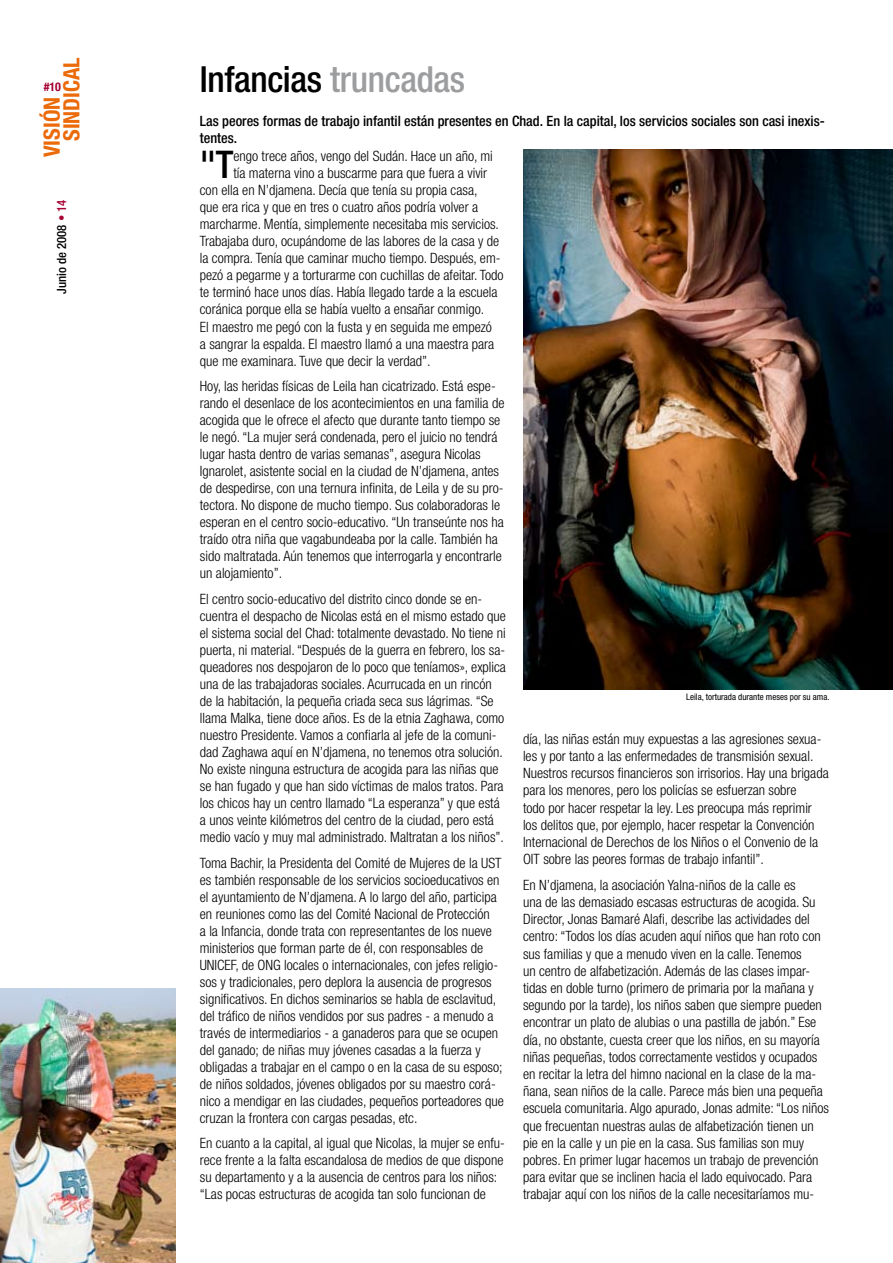
<style>
.page{position:relative;width:893px;height:1263px;background:#fff}
.page>*{position:absolute;margin:0;border:0;box-sizing:border-box;transform-origin:0 0}
.t1{font:500 condensed 38.25px "Helvetica Neue";color:#000}
.t2{font:500 condensed 36px "Helvetica Neue";letter-spacing:-.01em;color:#000}
.t3{font:700 condensed 22.5px/19.5px "Helvetica Neue";color:#eb6a0a}
.t4{font:300 condensed 14.25px/17px "Helvetica Neue";color:#000}
.t5{font:500 condensed 14.25px/17.1px "Helvetica Neue";color:#000}
.t6{font:500 condensed 12.75px "Helvetica Neue";color:#000}
.t7{font:700 condensed 12px "Helvetica Neue";color:#a50133}
.t8{font:condensed 9px "Helvetica Neue";color:#000}
.s1{color:#a50133}
.s2{color:#9c9d9f}
</style>
<div class="page">
<img style="left:523px;top:150px;width:370px;height:540px">
<img style="left:0;top:988px;width:175px;height:275px">
<h3 class="t3" style="left:42px;top:141px;width:85px;text-indent:-16px;rotate:-90deg">VISIÓN<br>SINDICAL</h3>
<p class="t7" style="left:44px;top:79px;width:19px">#10</p>
<p class="t6" style="left:54px;top:294px;width:96px;rotate:-90deg">Junio de 2008 <span class="s1">• 14</span></p>
<h2 class="t2" style="left:200px;top:58px;width:267px">Infancias <span class="s2">truncadas</span></h2>
<p class="t5" style="left:200px;top:112px;width:626px">Las peores formas de trabajo infantil están presentes en Chad. En la capital, los servicios sociales son casi inexis&shy;tentes.</p>
<h1 class="t1" style="left:200px;top:142px;width:35px">"T</h1>
<p class="t4" style="left:233px;top:147px;width:261px">engo trece años, vengo del Sudán. Hace un año, mi</p>
<p class="t4" style="left:233px;top:165px;width:255px">tía materna vino a buscarme para que fuera a vivir</p>
<p class="t4" style="left:200px;top:182px;width:279px">con ella en N’djamena. Decía que tenía su propia casa,</p>
<p class="t4" style="left:200px;top:199px;width:280px">que era rica y que en tres o cuatro años podría volver a</p>
<p class="t4" style="left:200px;top:216px;width:301px">marcharme. Mentía, simplemente necesitaba mis servicios.</p>
<p class="t4" style="left:200px;top:233px;width:301px">Trabajaba duro, ocupándome de las labores de la casa y de</p>
<p class="t4" style="left:200px;top:250px;width:302px">la compra. Tenía que caminar mucho tiempo. Después, em-</p>
<p class="t4" style="left:200px;top:267px;width:305px">pezó a pegarme y a torturarme con cuchillas de afeitar. Todo</p>
<p class="t4" style="left:200px;top:284px;width:299px">te terminó hace unos días. Había llegado tarde a la escuela</p>
<p class="t4" style="left:200px;top:301px;width:286px">coránica porque ella se había vuelto a ensañar conmigo.</p>
<p class="t4" style="left:200px;top:318px;width:293px">El maestro me pegó con la fusta y en seguida me empezó</p>
<p class="t4" style="left:200px;top:335px;width:296px">a sangrar la espalda. El maestro llamó a una maestra para</p>
<p class="t4" style="left:200px;top:352px;width:232px">que me examinara. Tuve que decir la verdad”.</p>
<p class="t4" style="left:200px;top:377px;width:306px">Hoy, las heridas físicas de Leila han cicatrizado. Está espe&shy;rando el desenlace de los acontecimientos en una familia de acogida que le ofrece el afecto que durante tanto tiempo se le negó. “La mujer será condenada, pero el juicio no tendrá lugar hasta dentro de varias semanas”, asegura Nicolas Ignarolet, asistente social en la ciudad de N’djamena, antes de despedirse, con una ternura infinita, de Leila y de su pro&shy;tectora. No dispone de mucho tiempo. Sus colaboradoras le esperan en el centro socio-educativo. “Un transeúnte nos ha traído otra niña que vagabundeaba por la calle. También ha sido maltratada. Aún tenemos que interrogarla y encontrarle un alojamiento”.</p>
<p class="t4" style="left:200px;top:590px;width:308px">El centro socio-educativo del distrito cinco donde se en&shy;cuentra el despacho de Nicolas está en el mismo estado que el sistema social del Chad: totalmente devastado. No tiene ni puerta, ni material. “Después de la guerra en febrero, los sa&shy;queadores nos despojaron de lo poco que teníamos», explica una de las trabajadoras sociales. Acurrucada en un rincón de la habitación, la pequeña criada seca sus lágrimas. “Se llama Malka, tiene doce años. Es de la etnia Zaghawa, como nuestro Presidente. Vamos a confiarla al jefe de la comuni&shy;dad Zaghawa aquí en N’djamena, no tenemos otra solución.<br>No existe ninguna estructura de acogida para las niñas que se han fugado y que han sido víctimas de malos tratos. Para los chicos hay un centro llamado “La esperanza” y que está a unos veinte kilómetros del centro de la ciudad, pero está medio vacío y muy mal administrado. Maltratan a los niños”.</p>
<p class="t4" style="left:200px;top:854px;width:306px">Toma Bachir, la Presidenta del Comité de Mujeres de la UST es también responsable de los servicios socioeducativos en el ayuntamiento de N’djamena. A lo largo del año, participa en reuniones como las del Comité Nacional de Protección<br>a la Infancia, donde trata con representantes de los nueve ministerios que forman parte de él, con responsables de UNICEF, de ONG locales o internacionales, con jefes religio&shy;sos y tradicionales, pero deplora la ausencia de progresos significativos. En dichos seminarios se habla de esclavitud, del tráfico de niños vendidos por sus padres - a menudo a través de intermediarios - a ganaderos para que se ocupen del ganado; de niñas muy jóvenes casadas a la fuerza y obligadas a trabajar en el campo o en la casa de su esposo; de niños soldados, jóvenes obligados por su maestro corá&shy;nico a mendigar en las ciudades, pequeños porteadores que cruzan la frontera con cargas pesadas, etc.</p>
<p class="t4" style="left:200px;top:1135px;width:307px">En cuanto a la capital, al igual que Nicolas, la mujer se enfu&shy;rece frente a la falta escandalosa de medios de que dispone su departamento y a la ausencia de centros para los niños: “Las pocas estructuras de acogida tan solo funcionan de</p>
<p class="t8" style="left:686px;top:692px;width:145px">Leila, torturada durante meses por su ama.</p>
<p class="t4" style="left:523px;top:730px;width:307px">día, las niñas están muy expuestas a las agresiones sexua&shy;les y por tanto a las enfermedades de transmisión sexual.<br>Nuestros recursos financieros son irrisorios. Hay una brigada para los menores, pero los policías se esfuerzan sobre<br>todo por hacer respetar la ley. Les preocupa más reprimir los delitos que, por ejemplo, hacer respetar la Convención Internacional de Derechos de los Niños o el Convenio de la OIT sobre las peores formas de trabajo infantil”.</p>
<p class="t4" style="left:523px;top:876px;width:308px">En N’djamena, la asociación Yalna-niños de la calle es<br>una de las demasiado escasas estructuras de acogida. Su Director, Jonas Bamaré Alafi, describe las actividades del centro: “Todos los días acuden aquí niños que han roto con sus familias y que a menudo viven en la calle. Tenemos<br>un centro de alfabetización. Además de las clases impar&shy;tidas en doble turno (primero de primaria por la mañana y segundo por la tarde), los niños saben que siempre pueden encontrar un plato de alubias o una pastilla de jabón.” Ese día, no obstante, cuesta creer que los niños, en su mayoría niñas pequeñas, todos correctamente vestidos y ocupados en recitar la letra del himno nacional en la clase de la ma&shy;ñana, sean niños de la calle. Parece más bien una pequeña escuela comunitaria. Algo apurado, Jonas admite: “Los niños que frecuentan nuestras aulas de alfabetización tienen un pie en la calle y un pie en la casa. Sus familias son muy pobres. En primer lugar hacemos un trabajo de prevención para evitar que se inclinen hacia el lado equivocado. Para trabajar aquí con los niños de la calle necesitaríamos mu-</p>
</div>
